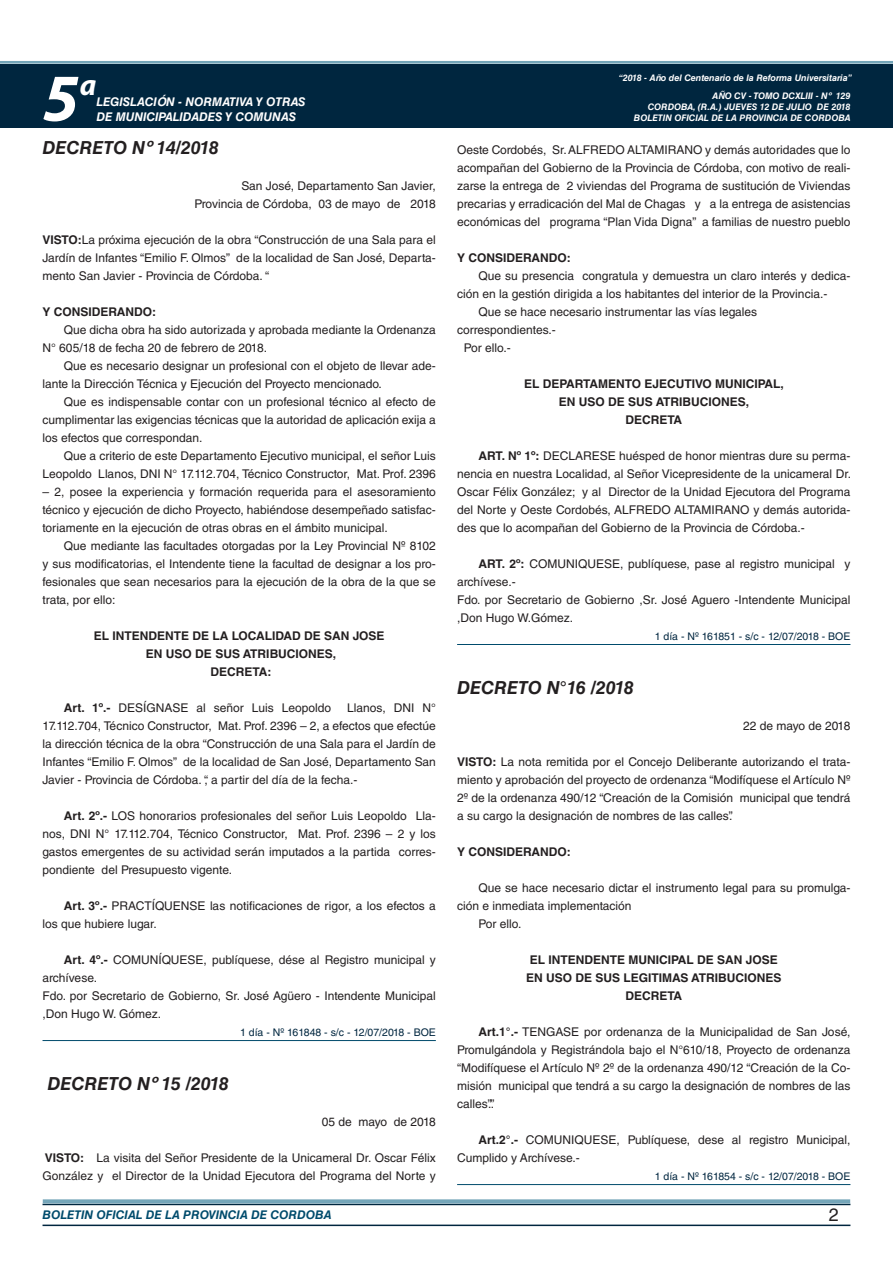
<style>
.page{position:relative;width:893px;height:1263px;background:#fff}
.page>*{position:absolute;margin:0;border:0;box-sizing:border-box;transform-origin:0 0}
.t1{font:italic 700 67.5px "Myriad Pro";color:#fff}
.t2{font:italic 700 30px "Myriad Pro";color:#fff}
.DOC__N{font:italic 700 18px "Helvetica LT Std";color:#231f20}
.t3{font:18px "Helvetica LT Std";color:#231f20}
.TEXTO_BASE{font:12px/18px "Helvetica LT Std";color:#231f20}
.RESUELVE{font:700 12px "Helvetica LT Std";color:#231f20}
.FECHA{font:12px "Helvetica LT Std";color:#231f20}
.t4{font:italic 700 12px "Helvetica LT Std";color:#fff}
.TEXTO_BASE-2{font:700 12px "Helvetica LT Std";color:#231f20}
.t5{font:italic 700 12px "Helvetica LT Std";color:#004b6c}
.FECHA_DE_PUBLICACIÓN{font:10.5px "Helvetica LT Std";color:#00263f}
.t6{font:italic 700 9px/10.8px "Helvetica LT Std";color:#fff;text-align:right}
.s1{font-weight:700}
</style>
<div class="page">
<div style="left:0;top:61px;width:893px;height:6px;background:#fff;opacity:.75"></div>
<div style="left:0;top:64px;width:893px;height:64px;background:#00263f"></div>
<hr style="left:43px;top:1224px;width:807px;height:2px;background:#00263f">
<div style="left:42px;top:1198px;width:809px;height:8px;background:#fff;opacity:.75"></div>
<hr style="left:43px;top:1040px;width:393px;height:1px;background:#004b6c">
<hr style="left:457px;top:644px;width:393px;height:1px;background:#004b6c">
<hr style="left:457px;top:1184px;width:393px;height:1px;background:#004b6c">
<h1 class="t1" style="left:43px;top:54px;width:38px">5</h1>
<h2 class="t2" style="left:80px;top:66px;width:18px">a</h2>
<p class="t4" style="left:96px;top:95px;width:211px">LEGISLACIÓN - NORMATIVA Y OTRAS</p>
<p class="t4" style="left:96px;top:109px;width:201px">DE MUNICIPALIDADES Y COMUNAS</p>
<p class="DOC__N" style="left:43px;top:136px;width:178px">DECRETO Nº 14/2018</p>
<p class="FECHA" style="left:241px;top:179px;width:196px">San José, Departamento San Javier,</p>
<p class="FECHA" style="left:195px;top:197px;width:243px">Provincia de Córdoba, 03 de mayo de 2018</p>
<p class="TEXTO_BASE" style="left:43px;top:231px;width:395px;text-align:justify"><span class="s1">VISTO:</span>La próxima ejecución de la obra “Construcción de una Sala para el Jardín de Infantes “Emilio F. Olmos” de la localidad de San José, Departa&shy;mento San Javier - Provincia de Córdoba. “</p>
<p class="TEXTO_BASE-2" style="left:43px;top:304px;width:115px">Y CONSIDERANDO:</p>
<p class="TEXTO_BASE" style="left:43px;top:321px;width:395px;text-indent:21px">Que dicha obra ha sido autorizada y aprobada mediante la Ordenanza<br>N° 605/18 de fecha 20 de febrero de 2018.</p>
<p class="TEXTO_BASE" style="left:43px;top:357px;width:395px;text-indent:21px">Que es necesario designar un profesional con el objeto de llevar ade&shy;lante la Dirección Técnica y Ejecución del Proyecto mencionado.</p>
<p class="TEXTO_BASE" style="left:43px;top:393px;width:395px;text-align:justify;text-indent:21px">Que es indispensable contar con un profesional técnico al efecto de cumplimentar las exigencias técnicas que la autoridad de aplicación exija a los efectos que correspondan.</p>
<p class="TEXTO_BASE" style="left:43px;top:447px;width:395px;text-align:right">Que a criterio de este Departamento Ejecutivo municipal, el señor Luis<br>Leopoldo Llanos, DNI N° 17.112.704, Técnico Constructor, Mat. Prof. 2396</p>
<p class="TEXTO_BASE" style="left:43px;top:483px;width:395px;text-align:justify">– 2, posee la experiencia y formación requerida para el asesoramiento técnico y ejecución de dicho Proyecto, habiéndose desempeñado satisfac&shy;toriamente en la ejecución de otras obras en el ámbito municipal.</p>
<p class="TEXTO_BASE" style="left:43px;top:537px;width:395px;text-align:justify;text-indent:21px">Que mediante las facultades otorgadas por la Ley Provincial Nº 8102 y sus modificatorias, el Intendente tiene la facultad de designar a los pro&shy;fesionales que sean necesarios para la ejecución de la obra de la que se trata, por ello:</p>
<p class="RESUELVE" style="left:94px;top:628px;width:292px">EL INTENDENTE DE LA LOCALIDAD DE SAN JOSE</p>
<p class="RESUELVE" style="left:146px;top:646px;width:192px">EN USO DE SUS ATRIBUCIONES,</p>
<p class="RESUELVE" style="left:211px;top:664px;width:62px">DECRETA:</p>
<p class="TEXTO_BASE" style="left:64px;top:699px;width:269px"><span class="s1">Art. 1º.-</span> DESÍGNASE al señor Luis Leopoldo</p>
<p class="TEXTO_BASE" style="left:43px;top:699px;width:395px;text-align:justify;text-indent:305px">Llanos, DNI N° 17.112.704, Técnico Constructor, Mat. Prof. 2396 – 2, a efectos que efectúe la dirección técnica de la obra “Construcción de una Sala para el Jardín de Infantes “Emilio F. Olmos” de la localidad de San José, Departamento San Javier - Provincia de Córdoba. “, a partir del día de la fecha.-</p>
<p class="TEXTO_BASE" style="left:43px;top:807px;width:395px;text-align:justify;text-indent:21px"><span class="s1">Art. 2º.-</span> LOS honorarios profesionales del señor Luis Leopoldo Lla&shy;nos, DNI N° 17.112.704, Técnico Constructor, Mat. Prof. 2396 – 2 y los gastos emergentes de su actividad serán imputados a la partida corres&shy;pondiente del Presupuesto vigente.</p>
<p class="TEXTO_BASE" style="left:43px;top:897px;width:395px;text-indent:21px"><span class="s1">Art. 3º.-</span> PRACTÍQUENSE las notificaciones de rigor, a los efectos a los que hubiere lugar.</p>
<p class="TEXTO_BASE" style="left:43px;top:951px;width:395px;text-indent:21px"><span class="s1">Art. 4º.-</span> COMUNÍQUESE, publíquese, dése al Registro municipal y archívese.</p>
<p class="TEXTO_BASE" style="left:43px;top:987px;width:395px">Fdo. por Secretario de Gobierno, Sr. José Agüero - Intendente Municipal ,Don Hugo W. Gómez.</p>
<p class="FECHA_DE_PUBLICACIÓN" style="left:240px;top:1026px;width:197px">1 día - Nº 161848 - s/c - 12/07/2018 - BOE</p>
<p class="DOC__N" style="left:48px;top:1072px;width:183px">DECRETO Nº 15 /2018</p>
<p class="FECHA" style="left:322px;top:1115px;width:116px">05 de mayo de 2018</p>
<p class="TEXTO_BASE" style="left:43px;top:1149px;width:395px"><span class="s1">VISTO:</span> La visita del Señor Presidente de la Unicameral Dr. Oscar Félix<br>González y el Director de la Unidad Ejecutora del Programa del Norte y</p>
<p class="t6" style="left:619px;top:72px;width:235px">“2018 - Año del Centenario de la Reforma Universitaria”</p>
<p class="t6" style="left:634px;top:91px;width:218px">AÑO CV - TOMO DCXLIII - Nº 129<br>CORDOBA, (R.A.) JUEVES 12 DE JULIO DE 2018<br>BOLETIN OFICIAL DE LA PROVINCIA DE CORDOBA</p>
<p class="TEXTO_BASE" style="left:457px;top:141px;width:395px;text-align:justify">Oeste Cordobés, Sr. ALFREDO ALTAMIRANO y demás autoridades que lo acompañan del Gobierno de la Provincia de Córdoba, con motivo de reali&shy;zarse la entrega de 2 viviendas del Programa de sustitución de Viviendas precarias y erradicación del Mal de Chagas y a la entrega de asistencias económicas del programa “Plan Vida Digna” a familias de nuestro pueblo</p>
<p class="TEXTO_BASE-2" style="left:457px;top:250px;width:115px">Y CONSIDERANDO:</p>
<p class="TEXTO_BASE" style="left:457px;top:267px;width:395px;text-indent:21px">Que su presencia congratula y demuestra un claro interés y dedica&shy;ción en la gestión dirigida a los habitantes del interior de la Provincia.-</p>
<p class="TEXTO_BASE" style="left:478px;top:303px;width:280px">Que se hace necesario instrumentar las vías legales</p>
<p class="TEXTO_BASE" style="left:457px;top:321px;width:100px">correspondientes.-</p>
<p class="TEXTO_BASE" style="left:464px;top:339px;width:48px">Por ello.-</p>
<p class="RESUELVE" style="left:524px;top:376px;width:261px">EL DEPARTAMENTO EJECUTIVO MUNICIPAL,</p>
<p class="RESUELVE" style="left:559px;top:394px;width:192px">EN USO DE SUS ATRIBUCIONES,</p>
<p class="RESUELVE" style="left:625px;top:412px;width:58px">DECRETA</p>
<p class="TEXTO_BASE" style="left:457px;top:447px;width:396px;text-align:justify;text-indent:21px"><span class="s1">ART. Nº 1º:</span> DECLARESE huésped de honor mientras dure su perma&shy;nencia en nuestra Localidad, al Señor Vicepresidente de la unicameral Dr.<br>Oscar Félix González; y al Director de la Unidad Ejecutora del Programa del Norte y Oeste Cordobés, ALFREDO ALTAMIRANO y demás autorida&shy;des que lo acompañan del Gobierno de la Provincia de Córdoba.-</p>
<p class="TEXTO_BASE" style="left:457px;top:555px;width:395px;text-indent:21px"><span class="s1">ART. 2º:</span> COMUNIQUESE, publíquese, pase al registro municipal y archívese.-</p>
<p class="TEXTO_BASE" style="left:457px;top:591px;width:395px">Fdo. por Secretario de Gobierno ,Sr. José Aguero -Intendente Municipal ,Don Hugo W.Gómez.</p>
<p class="FECHA_DE_PUBLICACIÓN" style="left:655px;top:630px;width:197px">1 día - Nº 161851 - s/c - 12/07/2018 - BOE</p>
<p class="DOC__N" style="left:457px;top:676px;width:178px">DECRETO N°16 /2018</p>
<p class="FECHA" style="left:743px;top:719px;width:109px">22 de mayo de 2018</p>
<p class="TEXTO_BASE" style="left:457px;top:753px;width:395px;text-align:justify"><span class="s1">VISTO:</span> La nota remitida por el Concejo Deliberante autorizando el trata&shy;miento y aprobación del proyecto de ordenanza “Modifíquese el Artículo Nº 2º de la ordenanza 490/12 “Creación de la Comisión municipal que tendrá a su cargo la designación de nombres de las calles”.</p>
<p class="TEXTO_BASE-2" style="left:457px;top:844px;width:115px">Y CONSIDERANDO:</p>
<p class="TEXTO_BASE" style="left:457px;top:879px;width:395px;text-indent:21px">Que se hace necesario dictar el instrumento legal para su promulga&shy;ción e inmediata implementación</p>
<p class="TEXTO_BASE" style="left:478px;top:915px;width:44px">Por ello.</p>
<p class="RESUELVE" style="left:530px;top:952px;width:249px">EL INTENDENTE MUNICIPAL DE SAN JOSE</p>
<p class="RESUELVE" style="left:526px;top:970px;width:257px">EN USO DE SUS LEGITIMAS ATRIBUCIONES</p>
<p class="RESUELVE" style="left:625px;top:988px;width:58px">DECRETA</p>
<p class="TEXTO_BASE" style="left:457px;top:1023px;width:395px;text-align:justify;text-indent:21px"><span class="s1">Art.1°.-</span> TENGASE por ordenanza de la Municipalidad de San José, Promulgándola y Registrándola bajo el N°610/18, Proyecto de ordenanza “Modifíquese el Artículo Nº 2º de la ordenanza 490/12 “Creación de la Co&shy;misión municipal que tendrá a su cargo la designación de nombres de las calles”.”.</p>
<p class="TEXTO_BASE" style="left:457px;top:1131px;width:395px;text-indent:21px"><span class="s1">Art.2°.-</span> COMUNIQUESE, Publíquese, dese al registro Municipal,<br>Cumplido y Archívese.-</p>
<p class="FECHA_DE_PUBLICACIÓN" style="left:655px;top:1170px;width:197px">1 día - Nº 161854 - s/c - 12/07/2018 - BOE</p>
<p class="t5" style="left:43px;top:1208px;width:290px">BOLETIN OFICIAL DE LA PROVINCIA DE CORDOBA</p>
<p class="t3" style="left:829px;top:1204px;width:12px">2</p>
</div>
